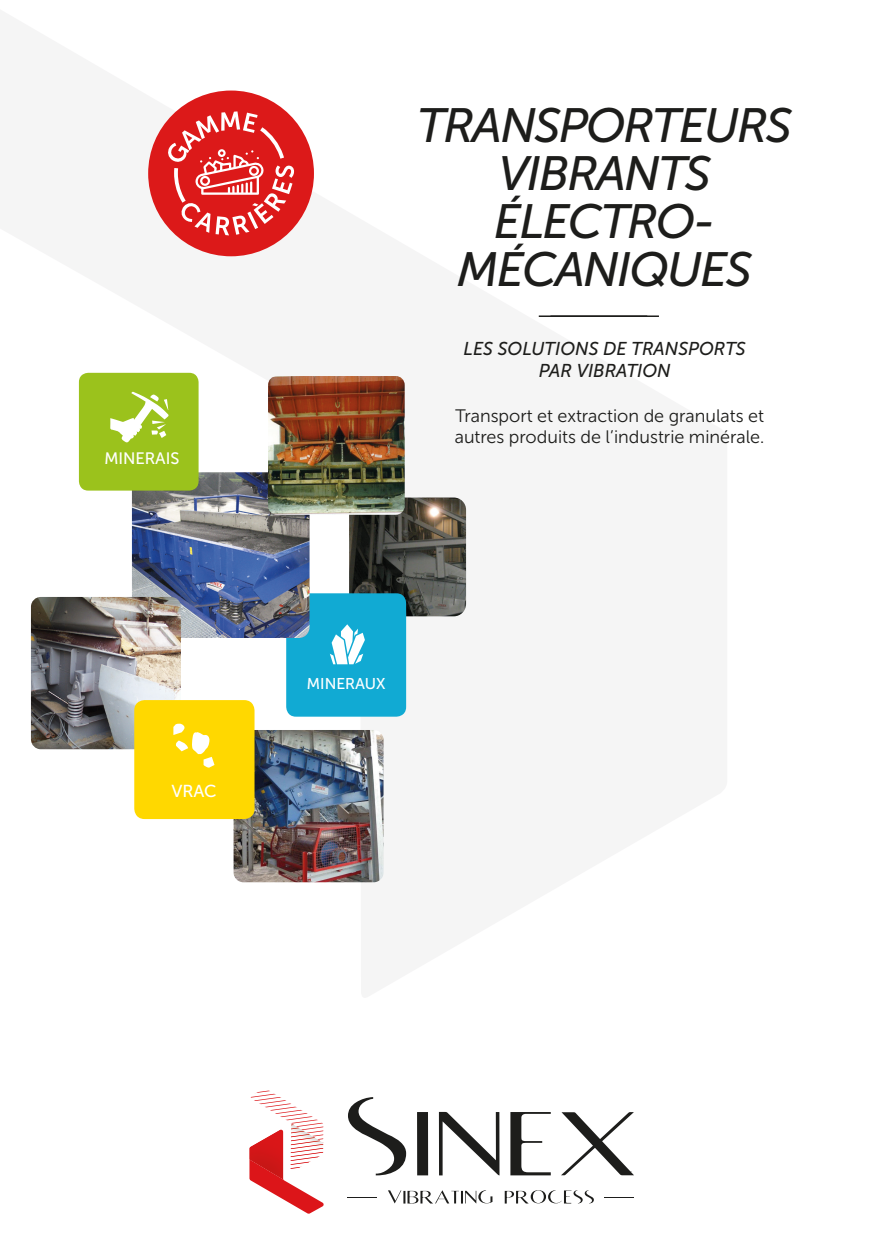
<style>
.page{position:relative;width:894px;height:1259px;background:#fff}
.page>*{position:absolute;margin:0;border:0;box-sizing:border-box;transform-origin:0 0}
.t1{font:italic 48px "Museo Sans 500";letter-spacing:-.04em;color:#1d1d1b}
.t2{font:italic 18.6px "Museo Sans 500";color:#1d1d1b}
.t3{font:18px/21.6px "Museo Sans Cyrl 300";color:#1d1d1b}
.t4{font:17.25px "Museo Sans Cyrl 500";color:#fff}
.t5{font:16.5px "Museo Sans Cyrl 500";color:#fff}
.t6{font:15.6px "Museo Sans Cyrl 500";color:#fff}
</style>
<div class="page">
<img style="left:349px;top:497px;width:117px;height:119px">
<hr style="left:550px;top:315px;width:109px;height:2px;background:#1d1d1b">
<svg style="left:388px;top:1190px;width:104px;height:13px"></svg>
<svg style="left:504px;top:1190px;width:90px;height:13px"></svg>
<hr style="left:347px;top:1196px;width:30px;height:1px;background:#1d1d1b">
<hr style="left:604px;top:1196px;width:30px;height:1px;background:#1d1d1b">
<svg style="left:348px;top:1097px;width:58px;height:78px"></svg>
<svg style="left:417px;top:1112px;width:11px;height:63px"></svg>
<svg style="left:439px;top:1112px;width:60px;height:63px"></svg>
<svg style="left:510px;top:1112px;width:40px;height:63px"></svg>
<svg style="left:561px;top:1112px;width:73px;height:63px"></svg>
<svg style="left:249px;top:1090px;width:75px;height:123px"></svg>
<img style="left:249px;top:1129px;width:34px;height:50px">
<div style="left:286px;top:593px;width:120px;height:123px;background:#11aad3;border-radius:10px"></div>
<img style="left:132px;top:472px;width:177px;height:166px">
<img style="left:233px;top:730px;width:150px;height:152px">
<img style="left:268px;top:376px;width:136px;height:139px">
<img style="left:31px;top:597px;width:150px;height:152px">
<div style="left:134px;top:700px;width:120px;height:119px;background:#ffd800;border-radius:10px"></div>
<svg style="left:173px;top:723px;width:41px;height:44px"></svg>
<svg style="left:330px;top:624px;width:35px;height:40px"></svg>
<div style="left:79px;top:373px;width:119px;height:117px;background:#9bc21c;border-radius:9px"></div>
<svg style="left:110px;top:392px;width:59px;height:50px"></svg>
<div style="left:148px;top:91px;width:166px;height:165px;background:#dc1919;border-radius:50%"></div>
<hr style="left:538px;top:315px;width:109px;height:2px;background:#1d1d1b">
<svg style="left:167px;top:111px;width:127px;height:124px"></svg>
<p class="t5" style="left:104px;top:450px;width:77px">MINERAIS</p>
<p class="t4" style="left:171px;top:782px;width:47px">VRAC</p>
<p class="t1" style="left:417px;top:99px;width:376px">TRANSPORTEURS</p>
<p class="t1" style="left:498px;top:147px;width:214px">VIBRANTS</p>
<p class="t1" style="left:494px;top:195px;width:223px">ÉLECTRO-</p>
<p class="t1" style="left:457px;top:243px;width:296px">MÉCANIQUES</p>
<p class="t2" style="left:463px;top:338px;width:284px">LES SOLUTIONS DE TRANSPORTS</p>
<p class="t2" style="left:538px;top:361px;width:134px">PAR VIBRATION</p>
<p class="t3" style="left:454px;top:405px;width:311px">Transport et extraction de granulats et autres produits de l’industrie minérale.</p>
<p class="t6" style="left:307px;top:675px;width:80px">MINERAUX</p>
</div>
